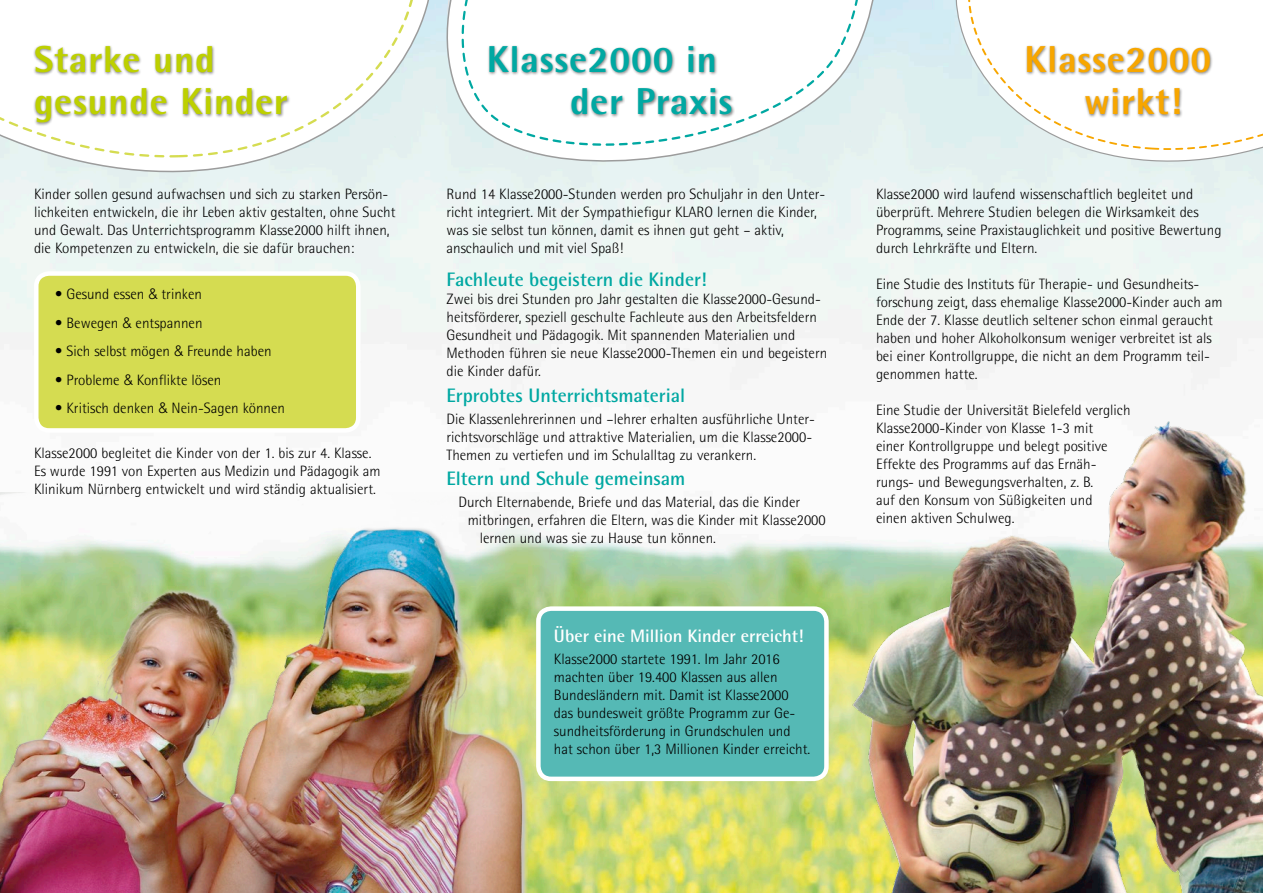
<style>
.page{position:relative;width:1263px;height:893px;background:#fff}
.page>*{position:absolute;margin:0;border:0;box-sizing:border-box;transform-origin:0 0}
.t1{font:800 37.5px/42px "Rotis Semi Sans";letter-spacing:.02em;color:#bdd000}
.t2{font:800 37.5px/42px "Rotis Semi Sans";letter-spacing:.02em;color:#00a8a2}
.t3{font:800 37.5px/42px "Rotis Semi Sans";letter-spacing:.02em;color:#f7a600}
.t4{font:700 19.5px "Rotis Semi Sans";color:#00a8a2}
.t5{font:700 18px "Rotis Semi Sans";color:#fff}
.t6{font:300 15px/18px "Rotis Semi Sans";color:#000}
.s1{font-family:"Helvetica Neue CE"}
</style>
<div class="page">
<img style="left:0;top:0;width:1263px;height:893px">
<svg style="left:440px;top:0;width:480px;height:175px;background:#e3eff0"></svg>
<svg style="left:459px;top:0;width:425px;height:147px;fill:#e3efef"></svg>
<svg style="left:462px;top:0;width:400px;height:146px"></svg>
<div style="left:488px;top:44px;width:247px;height:74px;background:#000;opacity:.5"></div>
<div style="left:36px;top:274px;width:322px;height:156px;background:#d5dc51;border-radius:13px"></div>
<div style="left:34px;top:271px;width:326px;height:162px;border:4px solid #fff;border-radius:13px"></div>
<img style="left:844px;top:422px;width:419px;height:471px">
<img style="left:0;top:493px;width:540px;height:400px">
<div style="left:538px;top:609px;width:288px;height:170px;background:#55b9b5;border-radius:13px"></div>
<div style="left:536px;top:606px;width:293px;height:175px;border:4px solid #fff;border-radius:13px"></div>
<svg style="left:0;top:0;width:435px;height:174px;fill:#e7f3f3"></svg>
<svg style="left:0;top:0;width:418px;height:157px"></svg>
<div style="left:33px;top:44px;width:258px;height:82px;background:#000;opacity:.5"></div>
<svg style="left:954px;top:0;width:309px;height:164px;fill:#e3efef"></svg>
<svg style="left:968px;top:0;width:295px;height:150px"></svg>
<div style="left:1025px;top:44px;width:189px;height:74px;background:#000;opacity:.5"></div>
<h1 class="t1" style="left:34px;top:38px;width:255px">Starke und gesunde Kinder</h1>
<h1 class="t3" style="left:1084px;top:38px;width:129px;text-indent:-59px">Klasse2000 wirkt!</h1>
<h1 class="t2" style="left:570px;top:38px;width:164px;text-indent:-83px">Klasse2000 in der Praxis</h1>
<p class="t6" style="left:34px;top:184px;width:363px">Kinder sollen gesund aufwachsen und sich zu starken Persön&shy;lichkeiten entwickeln, die ihr Leben aktiv gestalten, ohne Sucht und Gewalt. Das Unterrichtsprogramm Klasse2000 hilft ihnen, die Kompetenzen zu entwickeln, die sie dafür brauchen:</p>
<p class="t6" style="left:55px;top:285px;width:148px">• Gesund essen <span class="s1">&amp;</span> trinken</p>
<p class="t6" style="left:55px;top:313px;width:149px">• Bewegen <span class="s1">&amp;</span> entspannen</p>
<p class="t6" style="left:55px;top:342px;width:218px">• Sich selbst mögen <span class="s1">&amp;</span> Freunde haben</p>
<p class="t6" style="left:55px;top:370px;width:168px">• Probleme <span class="s1">&amp;</span> Konflikte lösen</p>
<p class="t6" style="left:55px;top:399px;width:231px">• Kritisch denken <span class="s1">&amp;</span> Nein-Sagen können</p>
<p class="t6" style="left:34px;top:443px;width:348px">Klasse2000 begleitet die Kinder von der 1. bis zur 4. Klasse.<br>Es wurde 1991 von Experten aus Medizin und Pädagogik am<br>Klinikum Nürnberg entwickelt und wird ständig aktualisiert.</p>
<p class="t6" style="left:446px;top:184px;width:380px">Rund 14 Klasse2000-Stunden werden pro Schuljahr in den Unter&shy;richt integriert. Mit der Sympathiefigur KLARO lernen die Kinder, was sie selbst tun können, damit es ihnen gut geht – aktiv, anschaulich und mit viel Spaß!</p>
<h2 class="t4" style="left:446px;top:268px;width:262px">Fachleute begeistern die Kinder!</h2>
<p class="t6" style="left:446px;top:290px;width:382px">Zwei bis drei Stunden pro Jahr gestalten die Klasse2000-Gesund&shy;heitsförderer, speziell geschulte Fachleute aus den Arbeitsfeldern Gesundheit und Pädagogik. Mit spannenden Materialien und Methoden führen sie neue Klasse2000-Themen ein und begeistern die Kinder dafür.</p>
<h2 class="t4" style="left:446px;top:383px;width:240px">Erprobtes Unterrichtsmaterial</h2>
<p class="t6" style="left:446px;top:410px;width:370px">Die Klassenlehrerinnen und –lehrer erhalten ausführliche Unter&shy;richtsvorschläge und attraktive Materialien, um die Klasse2000-<br>Themen zu vertiefen und im Schulalltag zu verankern.</p>
<h2 class="t4" style="left:446px;top:466px;width:240px">Eltern und Schule gemeinsam</h2>
<p class="t6" style="left:458px;top:493px;width:343px">Durch Elternabende, Briefe und das Material, das die Kinder</p>
<p class="t6" style="left:468px;top:511px;width:359px">mitbringen, erfahren die Eltern, was die Kinder mit Klasse2000</p>
<p class="t6" style="left:480px;top:529px;width:238px">lernen und was sie zu Hause tun können.</p>
<p class="t5" style="left:554px;top:625px;width:251px">Über eine Million Kinder erreicht!</p>
<p class="t6" style="left:554px;top:650px;width:258px">Klasse2000 startete 1991. Im Jahr 2016 machten über 19.400 Klassen aus allen Bundesländern mit. Damit ist Klasse2000 das bundesweit größte Programm zur Ge&shy;sundheitsförderung in Grundschulen und hat schon über 1,3 Millionen Kinder erreicht.</p>
<p class="t6" style="left:876px;top:184px;width:347px">Klasse2000 wird laufend wissenschaftlich begleitet und überprüft. Mehrere Studien belegen die Wirksamkeit des Programms, seine Praxistauglichkeit und positive Bewertung durch Lehrkräfte und Eltern.</p>
<p class="t6" style="left:876px;top:274px;width:348px">Eine Studie des Instituts für Therapie- und Gesundheits&shy;forschung zeigt, dass ehemalige Klasse2000-Kinder auch am Ende der 7. Klasse deutlich seltener schon einmal geraucht haben und hoher Alkoholkonsum weniger verbreitet ist als bei einer Kontrollgruppe, die nicht an dem Programm teil&shy;genommen hatte.</p>
<p class="t6" style="left:876px;top:400px;width:256px">Eine Studie der Universität Bielefeld verglich Klasse2000-Kinder von Klasse 1-3 mit<br>einer Kontrollgruppe und belegt positive Effekte des Programms auf das Ernäh&shy;rungs- und Bewegungsverhalten, z. B.<br>auf den Konsum von Süßigkeiten und<br>einen aktiven Schulweg.</p>
</div>
